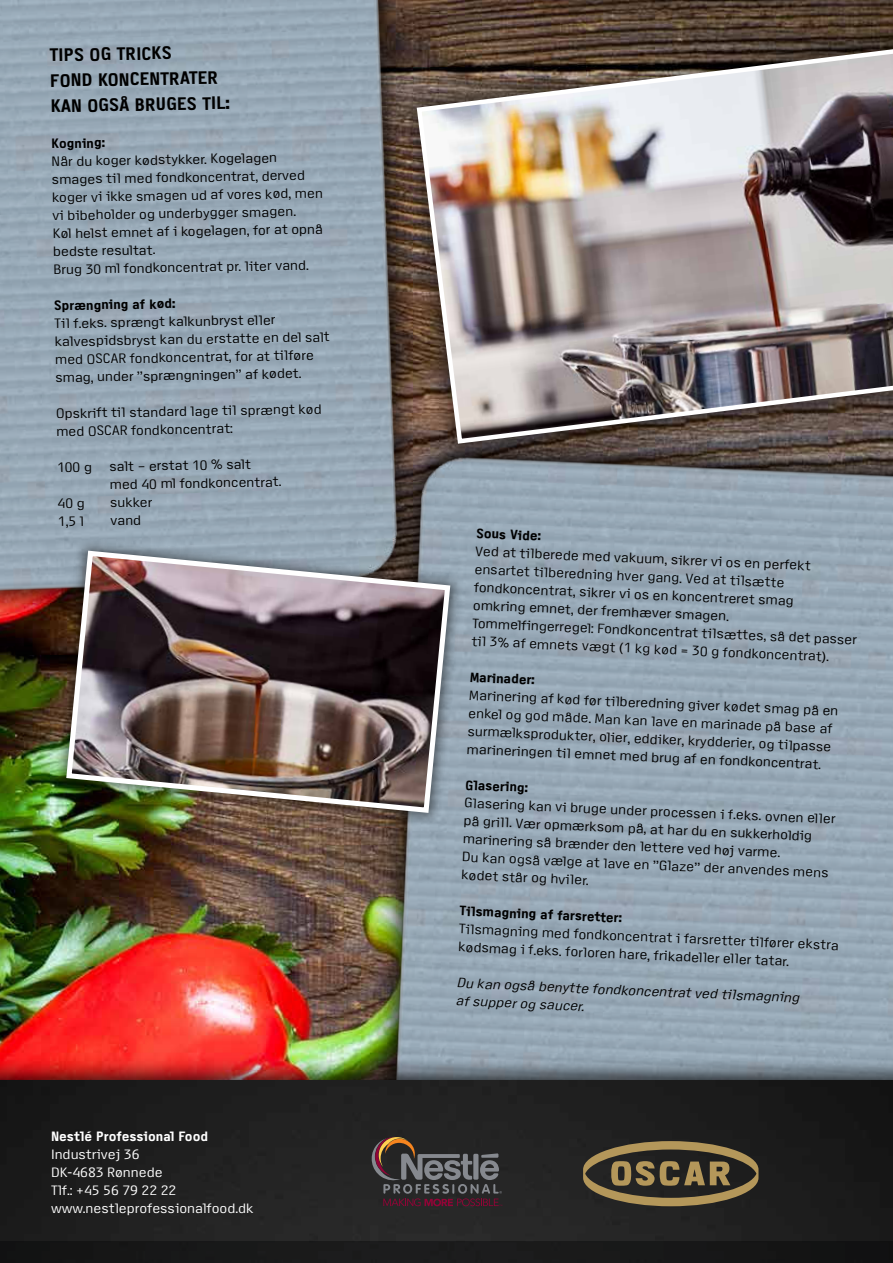
<style>
.page{position:relative;width:893px;height:1263px;background:#fff}
.page>*{position:absolute;margin:0;border:0;box-sizing:border-box;transform-origin:0 0}
.t1{font:700 18px/25.5px "Access";color:#000}
.t2{font:13.5px/18px "Access";color:#000}
.t3{font:700 13.5px "Access";color:#000}
.t4{font:13.5px/18px "Access";color:#fff}
.t5{font:italic 13.5px/18.9px "Access";color:#000}
.t6{font:700 13.5px "Access";color:#fff}
</style>
<div class="page">
<img style="left:0;top:0;width:893px;height:1057px">
<img style="left:362px;top:466px;width:531px;height:591px">
<div style="left:0;top:1057px;width:893px;height:206px;background:#000;opacity:.75"></div>
<img style="left:0;top:1080px;width:893px;height:162px">
<div style="left:395px;top:21px;width:498px;height:445px;background:#000;opacity:.5"></div>
<img style="left:435px;top:40px;width:458px;height:406px">
<img style="left:0;top:0;width:435px;height:619px">
<div style="left:54px;top:538px;width:409px;height:288px;background:#000;opacity:.5"></div>
<img style="left:63px;top:548px;width:390px;height:268px">
<div style="left:0;top:1242px;width:893px;height:21px;background:#181919"></div>
<svg style="left:583px;top:1141px;width:175px;height:65px;background:#5c5037"></svg>
<svg style="left:372px;top:1137px;width:130px;height:69px;background:#463e3f"></svg>
<svg style="left:819px;top:813px;width:16px;height:11px"></svg>
<svg style="left:58px;top:498px;width:26px;height:12px"></svg>
<h1 class="t1" style="left:49px;top:43px;width:181px;rotate:-1deg">TIPS OG TRICKS<br>FOND KONCENTRATER<br>KAN OGSÅ BRUGES TIL:</h1>
<p class="t3" style="left:51px;top:137px;width:55px;rotate:-1deg">Kogning:</p>
<p class="t2" style="left:51px;top:154px;width:272px;rotate:-1deg">Når du koger kødstykker. Kogelagen smages til med fondkoncentrat, derved koger vi ikke smagen ud af vores kød, men vi bibeholder og underbygger smagen.<br>Køl helst emnet af i kogelagen, for at opnå bedste resultat.<br>Brug 30 ml fondkoncentrat pr. liter vand.</p>
<p class="t3" style="left:54px;top:299px;width:123px;rotate:-1deg">Sprængning af kød:</p>
<p class="t2" style="left:54px;top:315px;width:277px;rotate:-1deg">Til f.eks. sprængt kalkunbryst eller kalvespidsbryst kan du erstatte en del salt med OSCAR fondkoncentrat, for at tilføre smag, under ”sprængningen” af kødet.</p>
<p class="t2" style="left:56px;top:405px;width:267px;rotate:-1deg">Opskrift til standard lage til sprængt kød med OSCAR fondkoncentrat:</p>
<p class="t2" style="left:57px;top:459px;width:37px;rotate:-1deg">100 g</p>
<p class="t2" style="left:109px;top:459px;width:173px;rotate:-1deg">salt – erstat 10 % salt med 40 ml fondkoncentrat.</p>
<p class="t2" style="left:110px;top:495px;width:44px;rotate:-1deg">sukker</p>
<p class="t2" style="left:58px;top:513px;width:28px;rotate:-1deg">1,5 l</p>
<p class="t2" style="left:110px;top:512px;width:32px;rotate:-1deg">vand</p>
<p class="t6" style="left:51px;top:1130px;width:159px">Nestlé Professional Food</p>
<p class="t4" style="left:51px;top:1146px;width:204px">Industrivej 36<br>DK-4683 Rønnede<br>Tlf.: +45 56 79 22 22 www.nestleprofessionalfood.dk</p>
<p class="t3" style="left:477px;top:526px;width:66px;rotate:3deg">Sous Vide:</p>
<p class="t2" style="left:476px;top:542px;width:387px;rotate:3deg">Ved at tilberede med vakuum, sikrer vi os en perfekt ensartet tilberedning hver gang. Ved at tilsætte fondkoncentrat, sikrer vi os en koncentreret smag<br>omkring emnet, der fremhæver smagen.<br>Tommelfingerregel: Fondkoncentrat tilsættes, så det passer til 3% af emnets vægt (1 kg kød = 30 g fondkoncentrat).</p>
<p class="t3" style="left:470px;top:670px;width:66px;rotate:3deg">Marinader:</p>
<p class="t2" style="left:470px;top:685px;width:371px;rotate:3deg">Marinering af kød før tilberedning giver kødet smag på en enkel og god måde. Man kan lave en marinade på base af surmælksprodukter, olier, eddiker, krydderier, og ti marineringen til emnet med brug af en fondk</p>
<p class="t2" style="left:757px;top:735px;width:77px;text-indent:32px;rotate:3deg">lpasse oncentrat.</p>
<p class="t3" style="left:466px;top:778px;width:64px;rotate:3deg">Glasering:</p>
<p class="t2" style="left:465px;top:793px;width:356px;rotate:3deg">Glasering kan vi bruge under processen i f.eks. ovnen el på grill. Vær opmærksom på, at har du en sukk</p>
<p class="t2" style="left:463px;top:829px;width:319px;rotate:3deg">marinering så brænder den lettere ved høj varme.</p>
<p class="t2" style="left:760px;top:825px;width:54px;rotate:3deg">erholdig</p>
<p class="t2" style="left:463px;top:847px;width:368px;line-height:19px;rotate:3deg">Du kan også vælge at lave en ”Glaze” der anvendes mens kødet står og hviler.</p>
<p class="t3" style="left:460px;top:903px;width:164px;rotate:3deg">Tilsmagning af farsretter:</p>
<p class="t2" style="left:460px;top:919px;width:382px;rotate:3deg">Tilsmagning med fondkoncentrat i farsretter tilfører ekstra kødsmag i f.eks. forloren hare, frikadeller eller tatar.</p>
<p class="t5" style="left:457px;top:973px;width:345px;rotate:3deg">Du kan også benytte fondkoncentrat ved tilsmagning af supper og saucer.</p>
</div>
